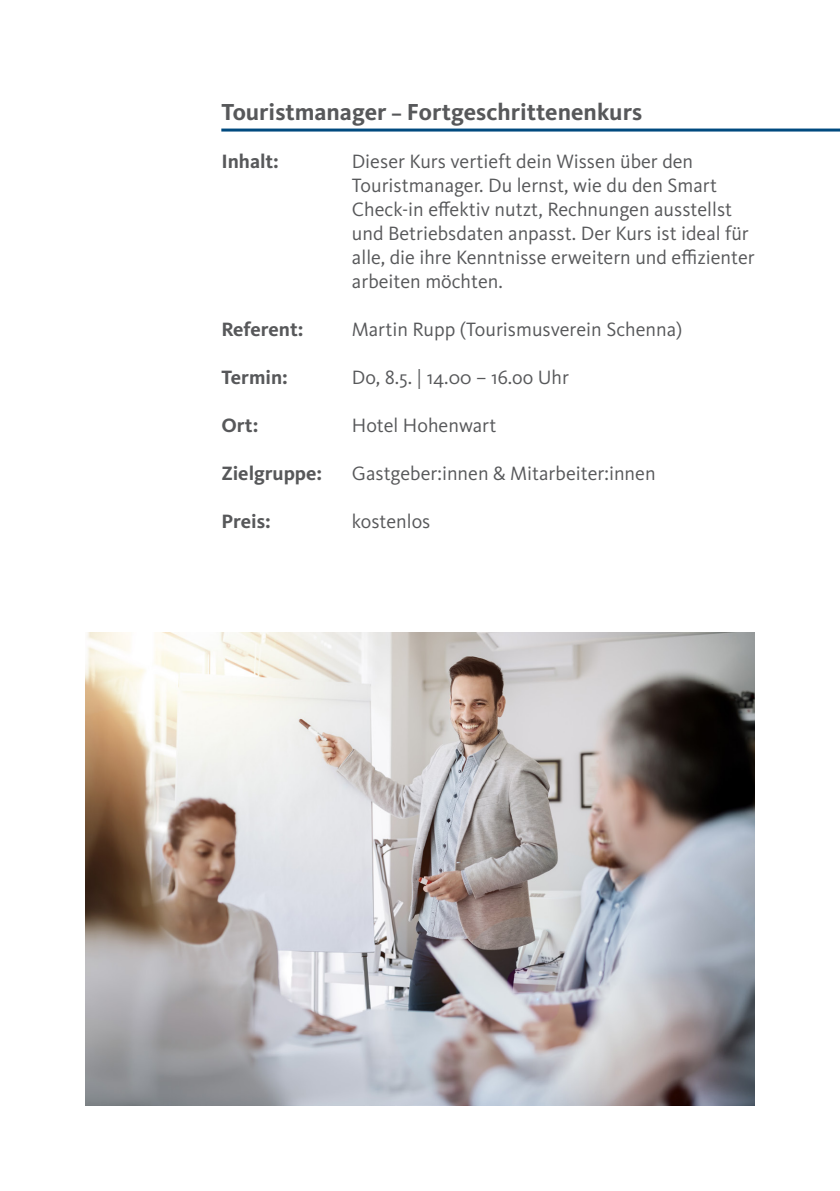
<style>
.page{position:relative;width:840px;height:1191px;background:#fff}
.page>*{position:absolute;margin:0;border:0;box-sizing:border-box;transform-origin:0 0}
.Paragraph_Style_5{font:700 24px "Kievit OT";color:#57585a}
.Paragraph_Style_5-2{font:20px/24px "Kievit OT";color:#57585a}
.Paragraph_Style_5-3{font:700 20px "Kievit OT";color:#57585a}
.s1{font-size:20px}
</style>
<div class="page">
<hr style="left:221px;top:129px;width:618px;height:3px;background:#004a7f">
<img style="left:85px;top:633px;width:669px;height:473px">
<p class="Paragraph_Style_5" style="left:221px;top:98px;width:422px">Touristmanager <span class="s1">–</span> Fortgeschrittenenkurs</p>
<p class="Paragraph_Style_5-3" style="left:221px;top:150px;width:59px">Inhalt:</p>
<p class="Paragraph_Style_5-2" style="left:351px;top:150px;width:404px">Dieser Kurs vertieft dein Wissen über den Touristmanager. Du lernst, wie du den Smart Check-in effektiv nutzt, Rechnungen ausstellst und Betriebsdaten anpasst. Der Kurs ist ideal für alle, die ihre Kenntnisse erweitern und effizienter arbeiten möchten.</p>
<p class="Paragraph_Style_5-2" style="left:351px;top:318px;width:332px">Martin Rupp (Tourismusverein Schenna)</p>
<p class="Paragraph_Style_5-2" style="left:351px;top:366px;width:218px">Do, 8.5. | 14.00 – 16.oo Uhr</p>
<p class="Paragraph_Style_5-2" style="left:351px;top:414px;width:146px">Hotel Hohenwart</p>
<p class="Paragraph_Style_5-2" style="left:351px;top:462px;width:305px">Gastgeber:innen &amp; Mitarbeiter:innen</p>
<p class="Paragraph_Style_5-2" style="left:351px;top:510px;width:80px">kostenlos</p>
<p class="Paragraph_Style_5-3" style="left:221px;top:318px;width:84px">Referent:</p>
<p class="Paragraph_Style_5-3" style="left:221px;top:366px;width:68px">Termin:</p>
<p class="Paragraph_Style_5-3" style="left:221px;top:414px;width:39px">Ort:</p>
<p class="Paragraph_Style_5-3" style="left:221px;top:462px;width:102px">Zielgruppe:</p>
<p class="Paragraph_Style_5-3" style="left:221px;top:510px;width:51px">Preis:</p>
</div>
